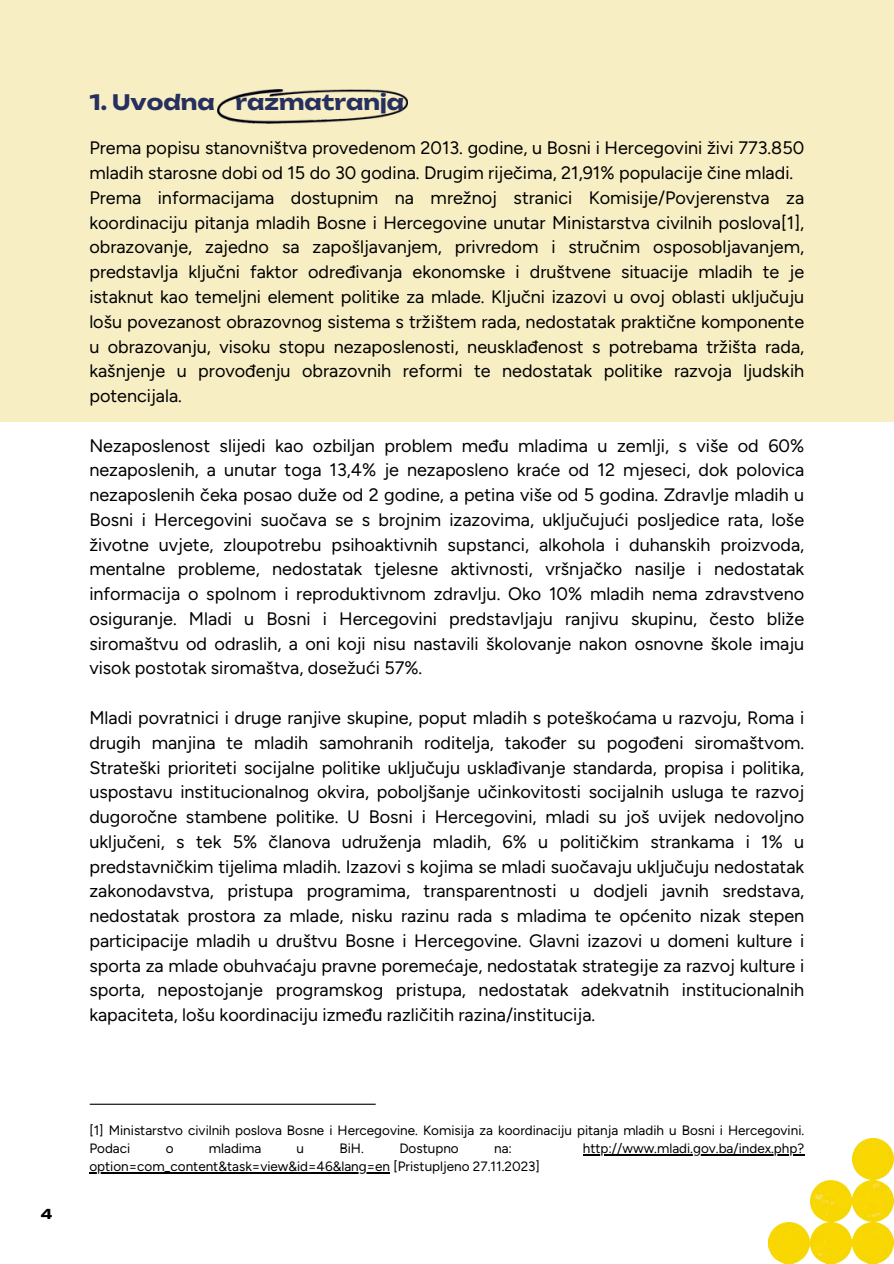
<style>
.page{position:relative;width:894px;height:1264px;background:#fff}
.page>*{position:absolute;margin:0;border:0;box-sizing:border-box;transform-origin:0 0}
.t1{font:700 21px "Unbounded";color:#262f5e}
.t2{font:18px/24.8px "Figtree";color:#000;text-align:justify}
.t3{font:13.5px/18px "Figtree";color:#000}
.t4{font:700 13.5px "Unbounded";color:#000}
</style>
<div class="page">
<div style="left:0;top:0;width:893px;height:422px;background:#f7eec4"></div>
<hr style="left:582px;top:1154px;width:222px;height:1px;background:#000">
<hr style="left:89px;top:1172px;width:301px;height:1px;background:#000">
<hr style="left:90px;top:1103px;width:285px;height:1px;background:#000">
<img style="left:768px;top:1138px;width:125px;height:124px">
<img style="left:217px;top:89px;width:190px;height:34px">
<p class="t1" style="left:90px;top:89px;width:316px">1. Uvodna razmatranja</p>
<p class="t2" style="left:89px;top:136px;width:716px;text-align:left">Prema popisu stanovništva provedenom 2013. godine, u Bosni i Hercegovini živi 773.850 mladih starosne dobi od 15 do 30 godina. Drugim riječima, 21,91% populacije čine mladi.<br>Prema informacijama dostupnim na mrežnoj stranici Komisije/Povjerenstva za koordinaciju pitanja mladih Bosne i Hercegovine unutar Ministarstva civilnih poslova[1], obrazovanje, zajedno sa zapošljavanjem, privredom i stručnim osposobljavanjem, predstavlja ključni faktor određivanja ekonomske i društvene situacije mladih te je istaknut kao temeljni element politike za mlade. Ključni izazovi u ovoj oblasti uključuju lošu povezanost obrazovnog sistema s tržištem rada, nedostatak praktične komponente u obrazovanju, visoku stopu nezaposlenosti, neusklađenost s potrebama tržišta rada, kašnjenje u provođenju obrazovnih reformi te nedostatak politike razvoja ljudskih potencijala.</p>
<p class="t2" style="left:89px;top:433px;width:716px">Nezaposlenost slijedi kao ozbiljan problem među mladima u zemlji, s više od 60% nezaposlenih, a unutar toga 13,4% je nezaposleno kraće od 12 mjeseci, dok polovica nezaposlenih čeka posao duže od 2 godine, a petina više od 5 godina. Zdravlje mladih u Bosni i Hercegovini suočava se s brojnim izazovima, uključujući posljedice rata, loše životne uvjete, zloupotrebu psihoaktivnih supstanci, alkohola i duhanskih proizvoda, mentalne probleme, nedostatak tjelesne aktivnosti, vršnjačko nasilje i nedostatak informacija o spolnom i reproduktivnom zdravlju. Oko 10% mladih nema zdravstveno osiguranje. Mladi u Bosni i Hercegovini predstavljaju ranjivu skupinu, često bliže siromaštvu od odraslih, a oni koji nisu nastavili školovanje nakon osnovne škole imaju visok postotak siromaštva, dosežući 57%.</p>
<p class="t2" style="left:89px;top:705px;width:716px">Mladi povratnici i druge ranjive skupine, poput mladih s poteškoćama u razvoju, Roma i drugih manjina te mladih samohranih roditelja, također su pogođeni siromaštvom.<br>Strateški prioriteti socijalne politike uključuju usklađivanje standarda, propisa i politika, uspostavu institucionalnog okvira, poboljšanje učinkovitosti socijalnih usluga te razvoj dugoročne stambene politike. U Bosni i Hercegovini, mladi su još uvijek nedovoljno uključeni, s tek 5% članova udruženja mladih, 6% u političkim strankama i 1% u predstavničkim tijelima mladih. Izazovi s kojima se mladi suočavaju uključuju nedostatak zakonodavstva, pristupa programima, transparentnosti u dodjeli javnih sredstava, nedostatak prostora za mlade, nisku razinu rada s mladima te općenito nizak stepen participacije mladih u društvu Bosne i Hercegovine. Glavni izazovi u domeni kulture i sporta za mlade obuhvaćaju pravne poremećaje, nedostatak strategije za razvoj kulture i sporta, nepostojanje programskog pristupa, nedostatak adekvatnih institucionalnih kapaciteta, lošu koordinaciju između različitih razina/institucija.</p>
<p class="t4" style="left:41px;top:1205px;width:13px">4</p>
<p class="t3" style="left:89px;top:1121px;width:716px">[1] Ministarstvo civilnih poslova Bosne i Hercegovine. Komisija za koordinaciju pitanja mladih u Bosni i Hercegovini.<br>Podaci</p>
<p class="t3" style="left:166px;top:1139px;width:9px">o</p>
<p class="t3" style="left:209px;top:1139px;width:54px">mladima</p>
<p class="t3" style="left:296px;top:1139px;width:9px">u</p>
<p class="t3" style="left:339px;top:1139px;width:26px">BiH.</p>
<p class="t3" style="left:399px;top:1139px;width:61px">Dostupno</p>
<p class="t3" style="left:494px;top:1139px;width:19px">na:</p>
<p class="t3" style="left:582px;top:1139px;width:223px">http://www.mladi.gov.ba/index.php?</p>
<p class="t3" style="left:89px;top:1157px;width:452px">option=com_content&amp;task=view&amp;id=46&amp;lang=en [Pristupljeno 27.11.2023]</p>
</div>
